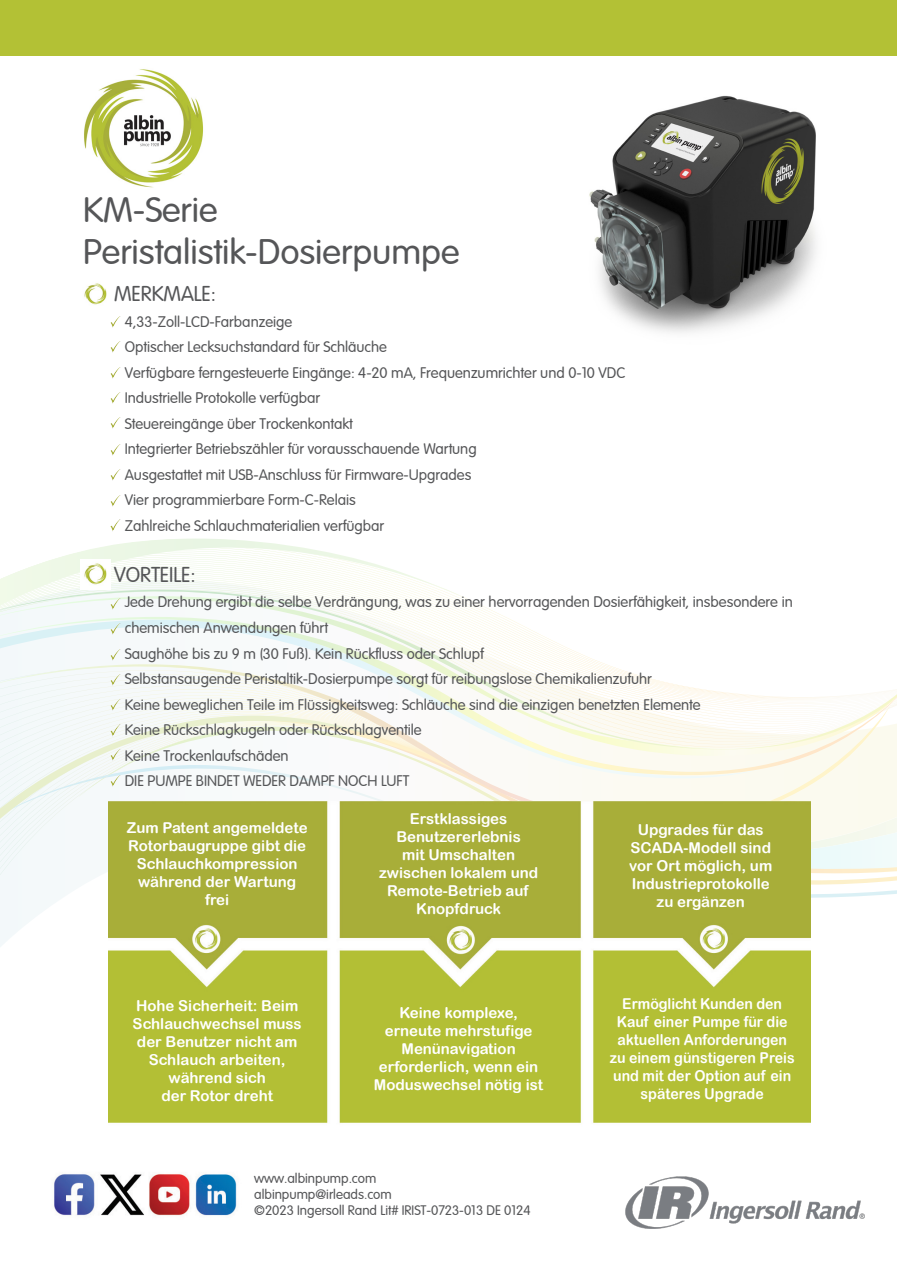
<style>
.page{position:relative;width:897px;height:1264px;background:#fff}
.page>*{position:absolute;margin:0;border:0;box-sizing:border-box;transform-origin:0 0}
.t1{font:34.65px "Arial Rounded";color:#555658}
.t2{font:21px "Arial Rounded";color:#555658}
.t3{font:15px "Arial Rounded";color:#555658}
.t4{font:15px "Arial Rounded MT Bold";color:#fff}
.t5{font:15px "Arial Rounded MT Bold";color:#fff;scale:.94 1}
.t6{font:13.5px "Arial Rounded";color:#555658}
</style>
<div class="page">
<img style="left:589px;top:95px;width:227px;height:238px">
<svg style="left:0;top:781px;width:896px;height:124px"></svg>
<svg style="left:45px;top:538px;width:322px;height:24px"></svg>
<svg style="left:0;top:562px;width:447px;height:28px"></svg>
<svg style="left:0;top:590px;width:896px;height:191px"></svg>
<svg style="left:0;top:637px;width:889px;height:211px"></svg>
<img style="left:108px;top:801px;width:702px;height:322px">
<img style="left:84px;top:69px;width:119px;height:119px">
<img style="left:84px;top:283px;width:23px;height:22px">
<img style="left:80px;top:559px;width:31px;height:31px">
<img style="left:110px;top:316px;width:11px;height:12px">
<img style="left:108px;top:596px;width:14px;height:15px">
<img style="left:110px;top:341px;width:11px;height:12px">
<img style="left:108px;top:621px;width:14px;height:15px">
<img style="left:110px;top:367px;width:11px;height:12px">
<img style="left:108px;top:647px;width:14px;height:15px">
<img style="left:110px;top:392px;width:11px;height:12px">
<img style="left:108px;top:672px;width:14px;height:15px">
<img style="left:110px;top:417px;width:11px;height:12px">
<img style="left:108px;top:697px;width:14px;height:15px">
<img style="left:110px;top:444px;width:11px;height:12px">
<img style="left:110px;top:495px;width:11px;height:12px">
<img style="left:110px;top:469px;width:11px;height:12px">
<img style="left:110px;top:519px;width:11px;height:12px">
<img style="left:108px;top:722px;width:14px;height:16px">
<img style="left:108px;top:747px;width:14px;height:15px">
<img style="left:108px;top:773px;width:14px;height:15px">
<img style="left:54px;top:1174px;width:183px;height:42px">
<img style="left:625px;top:1176px;width:240px;height:53px">
<div style="left:0;top:0;width:896px;height:55px;background:#b3c135"></div>
<p class="t1" style="left:83px;top:185px;width:136px">KM-Serie</p>
<p class="t1" style="left:83px;top:226px;width:378px">Peristalistik-Dosierpumpe</p>
<p class="t2" style="left:114px;top:278px;width:103px">MERKMALE:</p>
<p class="t3" style="left:125px;top:310px;width:169px">4,33-Zoll-LCD-Farbanzeige</p>
<p class="t3" style="left:125px;top:336px;width:264px">Optischer Lecksuchstandard für Schläuche</p>
<p class="t3" style="left:125px;top:361px;width:502px">Verfügbare ferngesteuerte Eingänge: 4-20 mA, Frequenzumrichter und 0-10 VDC</p>
<p class="t3" style="left:125px;top:387px;width:197px">Industrielle Protokolle verfügbar</p>
<p class="t3" style="left:125px;top:412px;width:229px">Steuereingänge über Trockenkontakt</p>
<p class="t3" style="left:125px;top:438px;width:353px">Integrierter Betriebszähler für vorausschauende Wartung</p>
<p class="t3" style="left:125px;top:463px;width:348px">Ausgestattet mit USB-Anschluss für Firmware-Upgrades</p>
<p class="t3" style="left:125px;top:489px;width:232px">Vier programmierbare Form-C-Relais</p>
<p class="t3" style="left:125px;top:514px;width:261px">Zahlreiche Schlauchmaterialien verfügbar</p>
<p class="t2" style="left:114px;top:559px;width:83px">VORTEILE:</p>
<p class="t3" style="left:125px;top:591px;width:669px">Jede Drehung ergibt die selbe Verdrängung, was zu einer hervorragenden Dosierfähigkeit, insbesondere in</p>
<p class="t3" style="left:125px;top:616px;width:204px">chemischen Anwendungen führt</p>
<p class="t3" style="left:125px;top:642px;width:360px">Saughöhe bis zu 9 m (30 Fuß). Kein Rückfluss oder Schlupf</p>
<p class="t3" style="left:125px;top:667px;width:528px">Selbstansaugende Peristaltik-Dosierpumpe sorgt für reibungslose Chemikalienzufuhr</p>
<p class="t3" style="left:125px;top:693px;width:577px">Keine beweglichen Teile im Flüssigkeitsweg: Schläuche sind die einzigen benetzten Elemente</p>
<p class="t3" style="left:125px;top:718px;width:298px">Keine Rückschlagkugeln oder Rückschlagventile</p>
<p class="t3" style="left:125px;top:744px;width:165px">Keine Trockenlaufschäden</p>
<p class="t3" style="left:125px;top:769px;width:286px">DIE PUMPE BINDET WEDER DAMPF NOCH LUFT</p>
<p class="t4" style="left:127px;top:819px;width:182px">Zum Patent angemeldete</p>
<p class="t4" style="left:128px;top:837px;width:179px">Rotorbaugruppe gibt die</p>
<p class="t4" style="left:137px;top:855px;width:162px">Schlauchkompression</p>
<p class="t4" style="left:138px;top:873px;width:160px">während der Wartung</p>
<p class="t4" style="left:205px;top:891px;width:26px">frei</p>
<p class="t4" style="left:136px;top:996px;width:164px">Hohe Sicherheit: Beim</p>
<p class="t4" style="left:133px;top:1014px;width:171px">Schlauchwechsel muss</p>
<p class="t4" style="left:137px;top:1032px;width:162px">der Benutzer nicht am</p>
<p class="t4" style="left:149px;top:1050px;width:138px">Schlauch arbeiten,</p>
<p class="t4" style="left:169px;top:1068px;width:99px">während sich</p>
<p class="t4" style="left:161px;top:1086px;width:113px">der Rotor dreht</p>
<p class="t4" style="left:410px;top:810px;width:99px">Erstklassiges</p>
<p class="t4" style="left:396px;top:828px;width:126px">Benutzererlebnis</p>
<p class="t4" style="left:402px;top:846px;width:115px">mit Umschalten</p>
<p class="t4" style="left:379px;top:864px;width:161px">zwischen lokalem und</p>
<p class="t4" style="left:387px;top:882px;width:143px">Remote-Betrieb auf</p>
<p class="t4" style="left:416px;top:900px;width:87px">Knopfdruck</p>
<p class="t4" style="left:399px;top:1004px;width:120px">Keine komplexe,</p>
<p class="t4" style="left:385px;top:1022px;width:149px">erneute mehrstufige</p>
<p class="t4" style="left:401px;top:1040px;width:116px">Menünavigation</p>
<p class="t4" style="left:379px;top:1058px;width:161px">erforderlich, wenn ein</p>
<p class="t4" style="left:374px;top:1076px;width:171px">Moduswechsel nötig ist</p>
<p class="t6" style="left:254px;top:1168px;width:124px">www.albinpump.com</p>
<p class="t6" style="left:254px;top:1184px;width:139px">albinpump@irleads.com</p>
<p class="t6" style="left:254px;top:1200px;width:278px">©2023 Ingersoll Rand Lit# IRIST-0723-013 DE 0124</p>
<p class="t4" style="left:637px;top:820px;width:128px">Upgrades für das</p>
<p class="t4" style="left:630px;top:838px;width:142px">SCADA-Modell sind</p>
<p class="t4" style="left:629px;top:856px;width:145px">vor Ort möglich, um</p>
<p class="t4" style="left:631px;top:874px;width:139px">Industrieprotokolle</p>
<p class="t4" style="left:656px;top:892px;width:90px">zu ergänzen</p>
<p class="t5" style="left:622px;top:995px;width:171px">Ermöglicht Kunden den</p>
<p class="t5" style="left:616px;top:1013px;width:183px">Kauf einer Pumpe für die</p>
<p class="t5" style="left:617px;top:1031px;width:182px">aktuellen Anforderungen</p>
<p class="t5" style="left:609px;top:1049px;width:198px">zu einem günstigeren Preis</p>
<p class="t5" style="left:613px;top:1067px;width:191px">und mit der Option auf ein</p>
<p class="t5" style="left:640px;top:1085px;width:132px">späteres Upgrade</p>
</div>
